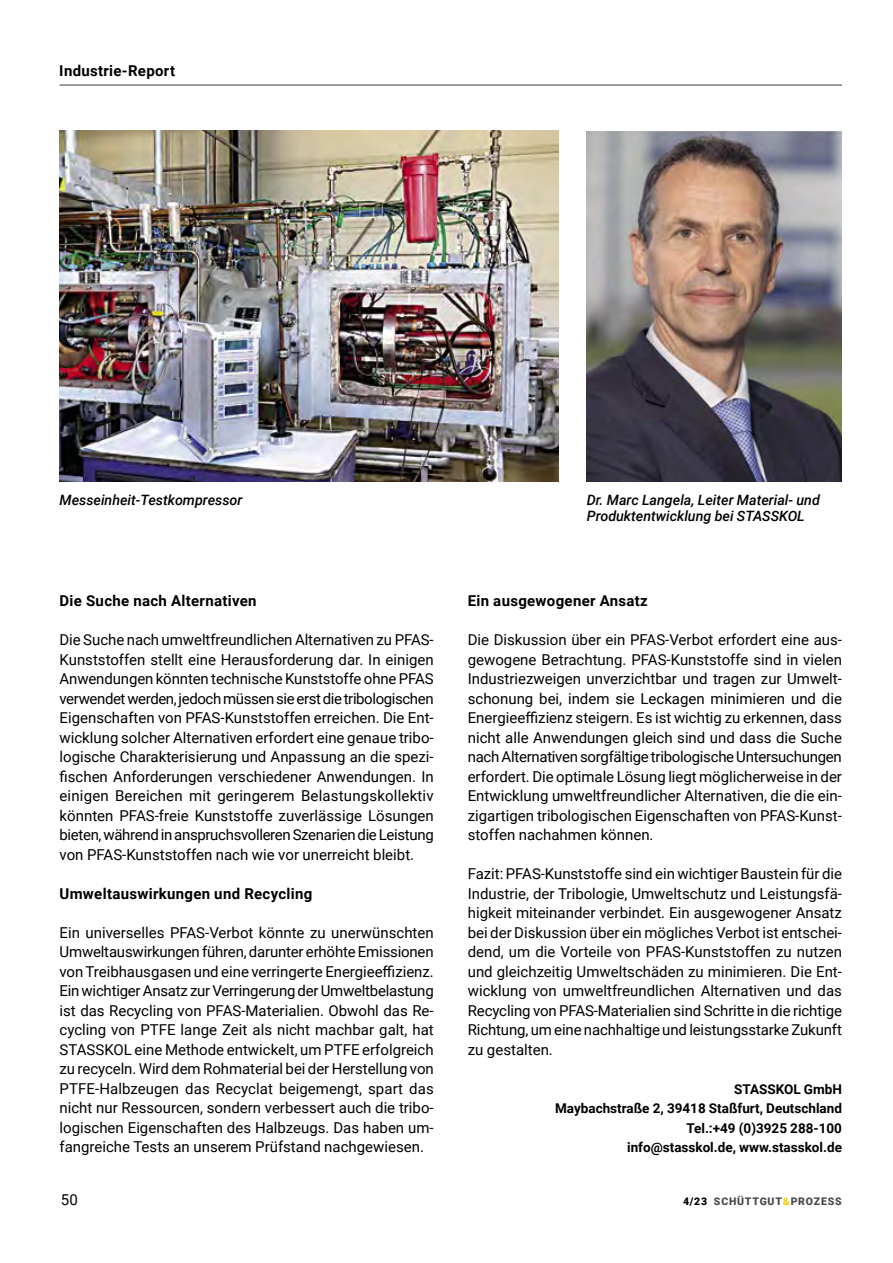
<style>
.page{position:relative;width:893px;height:1263px;background:#fff}
.page>*{position:absolute;margin:0;border:0;box-sizing:border-box;transform-origin:0 0}
.t1{font:15px/19.5px "Roboto";color:#000;text-align:justify}
.t2{font:700 15px "Roboto";letter-spacing:.02em;color:#000}
.t3{font:italic 500 14.25px/16.5px "Roboto";color:#000}
.t4{font:700 13.5px/19.5px "Roboto";color:#000;text-align:right}
.t5{font:900 10.5px "Roboto";letter-spacing:.075em;color:#484848}
.s1{color:#000}
.s2{color:#ecd21c}
.s3{color:#4a4a4a}
</style>
<div class="page">
<hr style="left:60px;top:84px;width:782px;height:2px;background:#7c7c7c">
<img style="left:587px;top:132px;width:255px;height:350px">
<img style="left:60px;top:131px;width:498px;height:351px">
<p class="t2" style="left:59px;top:60px;width:117px">Industrie-Report</p>
<p class="t3" style="left:60px;top:491px;width:184px">Messeinheit-Testkompressor</p>
<p class="t3" style="left:587px;top:491px;width:235px">Dr. Marc Langela, Leiter Material- und<br>Produktentwicklung bei STASSKOL</p>
<p class="t2" style="left:60px;top:590px;width:199px">Die Suche nach Alternativen</p>
<p class="t1" style="left:60px;top:629px;width:376px">Die Suche nach umweltfreundlichen Alternativen zu PFAS-Kunststoffen stellt eine Herausforderung dar. In einigen Anwendungen könnten technische Kunststoffe ohne PFAS verwendet werden, jedoch müssen sie erst die tribologischen Eigenschaften von PFAS-Kunststoffen erreichen. Die Ent&shy;wicklung solcher Alternativen erfordert eine genaue tribo&shy;logische Charakterisierung und Anpassung an die spezi&shy;fischen Anforderungen verschiedener Anwendungen. In einigen Bereichen mit geringerem Belastungskollektiv könnten PFAS-freie Kunststoffe zuverlässige Lösungen bieten, während in anspruchsvolleren Szenarien die Leistung von PFAS-Kunststoffen nach wie vor unerreicht bleibt.</p>
<p class="t2" style="left:60px;top:883px;width:254px">Umweltauswirkungen und Recycling</p>
<p class="t1" style="left:60px;top:922px;width:376px">Ein universelles PFAS-Verbot könnte zu unerwünschten Umweltauswirkungen führen, darunter erhöhte Emissionen von Treibhausgasen und eine verringerte Energieeffizienz.<br>Ein wichtiger Ansatz zur Verringerung der Umweltbelastung ist das Recycling von PFAS-Materialien. Obwohl das Re&shy;cycling von PTFE lange Zeit als nicht machbar galt, hat STASSKOL eine Methode entwickelt, um PTFE erfolgreich zu recyceln. Wird dem Rohmaterial bei der Herstellung von PTFE-Halbzeugen das Recyclat beigemengt, spart das nicht nur Ressourcen, sondern verbessert auch die tribo&shy;logischen Eigenschaften des Halbzeugs. Das haben um&shy;fangreiche Tests an unserem Prüfstand nachgewiesen.</p>
<p class="t2" style="left:468px;top:590px;width:182px">Ein ausgewogener Ansatz</p>
<p class="t1" style="left:468px;top:629px;width:376px">Die Diskussion über ein PFAS-Verbot erfordert eine aus&shy;gewogene Betrachtung. PFAS-Kunststoffe sind in vielen Industriezweigen unverzichtbar und tragen zur Umwelt&shy;schonung bei, indem sie Leckagen minimieren und die Energieeffizienz steigern. Es ist wichtig zu erkennen, dass nicht alle Anwendungen gleich sind und dass die Suche nach Alternativen sorgfältige tribologische Untersuchungen erfordert. Die optimale Lösung liegt möglicherweise in der Entwicklung umweltfreundlicher Alternativen, die die ein&shy;zigartigen tribologischen Eigenschaften von PFAS-Kunst&shy;stoffen nachahmen können.</p>
<p class="t1" style="left:468px;top:863px;width:376px">Fazit: PFAS-Kunststoffe sind ein wichtiger Baustein für die Industrie, der Tribologie, Umweltschutz und Leistungsfä&shy;higkeit miteinander verbindet. Ein ausgewogener Ansatz bei der Diskussion über ein mögliches Verbot ist entschei&shy;dend, um die Vorteile von PFAS-Kunststoffen zu nutzen und gleichzeitig Umweltschäden zu minimieren. Die Ent&shy;wicklung von umweltfreundlichen Alternativen und das Recycling von PFAS-Materialien sind Schritte in die richtige Richtung, um eine nachhaltige und leistungsstarke Zukunft zu gestalten.</p>
<p class="t4" style="left:555px;top:1078px;width:288px">STASSKOL GmbH<br>Maybachstraße 2, 39418 Staßfurt, Deutschland<br>Tel.:+49 (0)3925 288-100<br>info@stasskol.de, www.stasskol.de</p>
<p class="t1" style="left:61px;top:1189px;width:18px">50</p>
<p class="t5" style="left:683px;top:1194px;width:160px"><span class="s1">4/23</span> SCHÜTTGUT<span class="s2">&amp;</span><span class="s3">PROZESS</span></p>
</div>
